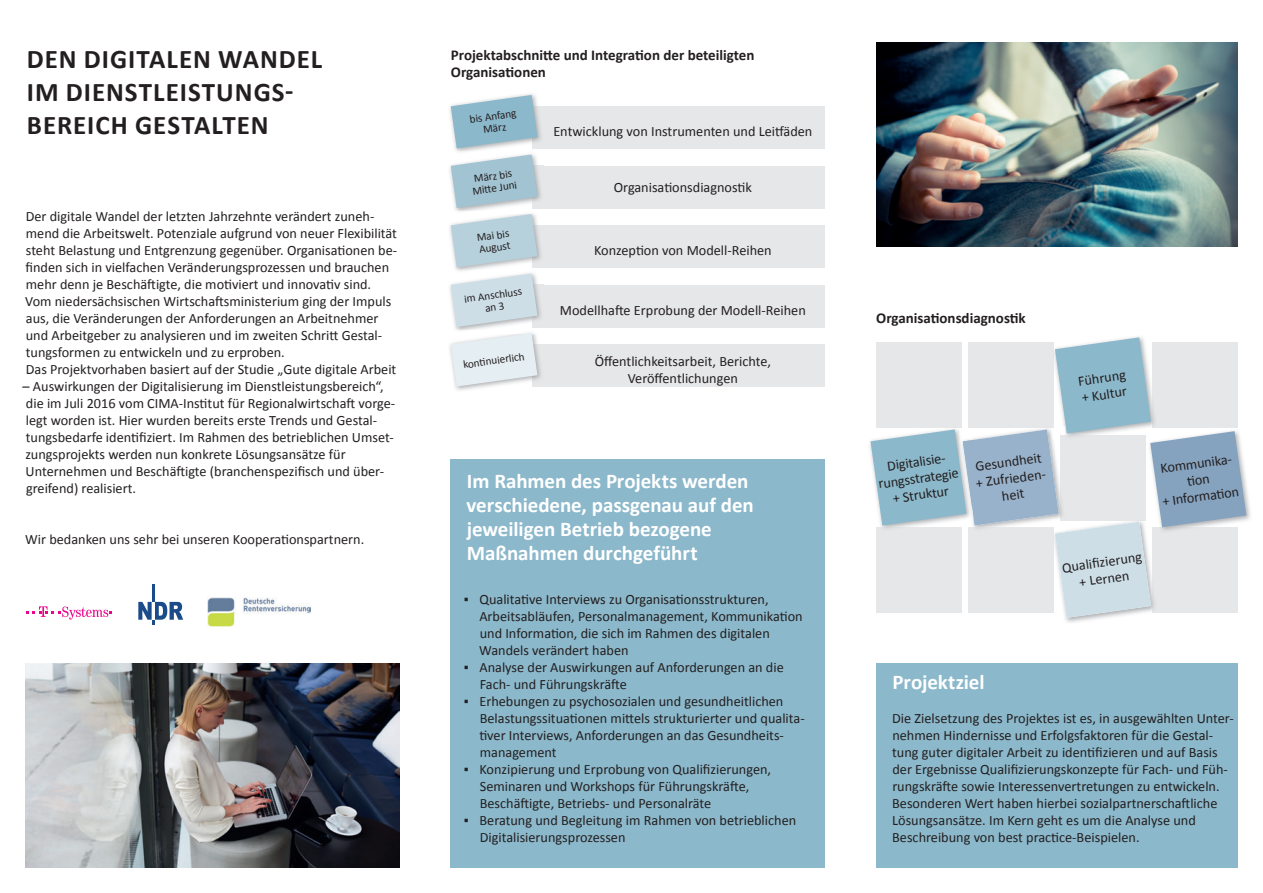
<style>
.page{position:relative;width:1263px;height:893px;background:#fff}
.page>*{position:absolute;margin:0;border:0;box-sizing:border-box;transform-origin:0 0}
.t1{font:700 27px/33px "Calibri";letter-spacing:.035em;color:#231f20}
.t2{font:700 21px/24px "Calibri";letter-spacing:-.005em;color:#fff}
.t3{font:700 15px/17px "Calibri";color:#231f20}
.t4{font:14.25px/17px "Calibri";color:#231f20}
.t5{font:11.25px/12px "Calibri";color:#231f20;text-align:center}
</style>
<div class="page">
<div style="left:451px;top:459px;width:374px;height:408px;background:#8bb8ca"></div>
<div style="left:876px;top:663px;width:361px;height:204px;background:#8bb8ca"></div>
<div style="left:532px;top:106px;width:293px;height:43px;background:#e6e7e9"></div>
<div style="left:532px;top:166px;width:293px;height:42px;background:#e6e7e9"></div>
<div style="left:532px;top:225px;width:293px;height:43px;background:#e6e7e9"></div>
<div style="left:532px;top:285px;width:293px;height:42px;background:#e6e7e9"></div>
<div style="left:532px;top:344px;width:293px;height:43px;background:#e6e7e9"></div>
<img style="left:876px;top:43px;width:361px;height:204px">
<img style="left:26px;top:663px;width:374px;height:204px">
<svg style="left:138px;top:585px;width:45px;height:39px"></svg>
<svg style="left:26px;top:606px;width:86px;height:14px"></svg>
<img style="left:208px;top:598px;width:102px;height:29px">
<img style="left:1065px;top:618px;width:37px;height:5px">
<img style="left:1246px;top:484px;width:5px;height:37px">
<svg style="left:870px;top:337px;width:376px;height:281px;background:#ced9e1"></svg>
<img style="left:450px;top:94px;width:84px;height:58px">
<img style="left:532px;top:110px;width:9px;height:39px">
<svg style="left:451px;top:95px;width:86px;height:53px;background:#a1c3d1"></svg>
<img style="left:450px;top:165px;width:93px;height:46px">
<img style="left:537px;top:166px;width:6px;height:42px">
<svg style="left:451px;top:154px;width:86px;height:54px"></svg>
<img style="left:450px;top:225px;width:41px;height:46px">
<img style="left:537px;top:229px;width:4px;height:31px">
<svg style="left:451px;top:214px;width:86px;height:53px;background:#c3d7df"></svg>
<img style="left:450px;top:273px;width:93px;height:57px">
<img style="left:537px;top:285px;width:6px;height:42px">
<svg style="left:451px;top:274px;width:86px;height:53px;background:#d3e0e7"></svg>
<img style="left:537px;top:344px;width:5px;height:37px">
<svg style="left:451px;top:333px;width:86px;height:54px"></svg>
<h1 class="t1" style="left:27px;top:43px;width:297px">DEN DIGITALEN WANDEL<br>IM DIENSTLEISTUNGS-<br>BEREICH GESTALTEN</h1>
<p class="t4" style="left:25px;top:208px;width:373px">Der digitale Wandel der letzten Jahrzehnte verändert zuneh&shy;mend die Arbeitswelt. Potenziale aufgrund von neuer Flexibilität steht Belastung und Entgrenzung gegenüber. Organisationen be&shy;finden sich in vielfachen Veränderungsprozessen und brauchen mehr denn je Beschäftigte, die motiviert und innovativ sind.<br>Vom niedersächsischen Wirtschaftsministerium ging der Impuls aus, die Veränderungen der Anforderungen an Arbeitnehmer und Arbeitgeber zu analysieren und im zweiten Schritt Gestal&shy;tungsformen zu entwickeln und zu erproben.<br>Das Projektvorhaben basiert auf der Studie „Gute digitale Arbeit</p>
<p class="t4" style="left:23px;top:378px;width:374px">– Auswirkungen der Digitalisierung im Dienstleistungsbereich“, die im Juli 2016 vom CIMA-Institut für Regionalwirtschaft vorge&shy;legt worden ist. Hier wurden bereits erste Trends und Gestal&shy;tungsbedarfe identifiziert. Im Rahmen des betrieblichen Umset&shy;zungsprojekts werden nun konkrete Lösungsansätze für Unternehmen und Beschäftigte (branchenspezifisch und über&shy;greifend) realisiert.</p>
<p class="t4" style="left:25px;top:531px;width:341px">Wir bedanken uns sehr bei unseren Kooperationspartnern.</p>
<p class="t3" style="left:451px;top:46px;width:305px">Projektabschnitte und Integration der beteiligten<br>Organisationen</p>
<p class="t5" style="left:469px;top:114px;width:49px;rotate:-8deg">bis Anfang<br>März</p>
<p class="t5" style="left:470px;top:173px;width:46px;text-align:left;rotate:-8deg">März bis<br>Mitt e Juni</p>
<p class="t5" style="left:476px;top:232px;width:34px;text-align:left;rotate:-8deg">Mai bis<br>August</p>
<p class="t5" style="left:463px;top:293px;width:60px;rotate:-8deg">im Anschluss an 3</p>
<p class="t5" style="left:462px;top:359px;width:63px;rotate:-8deg">konti nuierlich</p>
<p class="t4" style="left:553px;top:123px;width:261px">Entwicklung von Instrumenten und Leitfäden</p>
<p class="t4" style="left:614px;top:179px;width:140px">Organisationsdiagnostik</p>
<p class="t4" style="left:594px;top:242px;width:179px">Konzeption von Modell-Reihen</p>
<p class="t4" style="left:560px;top:301px;width:247px">Modellhafte Erprobung der Modell-Reihen</p>
<p class="t4" style="left:595px;top:352px;width:178px;text-align:center">Öffentlichkeitsarbeit, Berichte,<br>Veröffentlichungen</p>
<h2 class="t2" style="left:466px;top:469px;width:289px">Im Rahmen des Projekts werden verschiedene, passgenau auf den jeweiligen Betrieb bezogene<br>Maßnahmen durchgeführt</h2>
<p class="t4" style="left:479px;top:590px;width:325px;text-indent:-15px">▪ Qualitative Interviews zu Organisationsstrukturen, Arbeitsabläufen, Personalmanagement, Kommunikation und Information, die sich im Rahmen des digitalen Wandels verändert haben</p>
<p class="t4" style="left:480px;top:658px;width:306px;text-indent:-16px">▪ Analyse der Auswirkungen auf Anforderungen an die<br>Fach- und Führungskräfte</p>
<p class="t4" style="left:479px;top:692px;width:327px;text-indent:-16px">▪ Erhebungen zu psychosozialen und gesundheitlichen Belastungssituationen mittels strukturierter und qualita&shy;tiver Interviews, Anforderungen an das Gesundheits&shy;management</p>
<p class="t4" style="left:480px;top:760px;width:293px;text-indent:-16px">▪ Konzipierung und Erprobung von Qualifizierungen,<br>Seminaren und Workshops für Führungskräfte,<br>Beschäftigte, Betriebs- und Personalräte</p>
<p class="t4" style="left:480px;top:811px;width:318px;text-indent:-16px">▪ Beratung und Begleitung im Rahmen von betrieblichen<br>Digitalisierungsprozessen</p>
<p class="t3" style="left:876px;top:310px;width:151px">Organisationsdiagnostik</p>
<p class="t4" style="left:1077px;top:373px;width:50px;line-height:16.5px;rotate:-8deg">Führung + Kultur</p>
<p class="t4" style="left:886px;top:457px;width:70px;rotate:-8deg">Digitalisie-</p>
<p class="t4" style="left:877px;top:475px;width:82px;rotate:-8deg">rungsstrategie</p>
<p class="t4" style="left:892px;top:490px;width:58px;rotate:-8deg">+ Struktur</p>
<p class="t4" style="left:974px;top:458px;width:68px;rotate:-8deg">Gesundheit</p>
<p class="t4" style="left:975px;top:475px;width:82px;rotate:-8deg">+ Zufrieden-</p>
<p class="t4" style="left:1001px;top:488px;width:24px;rotate:-8deg">heit</p>
<p class="t4" style="left:1157px;top:461px;width:86px;line-height:16.5px;text-align:center;rotate:-8deg">Kommunika&shy;ti on<br>+ Informati on</p>
<p class="t4" style="left:1061px;top:560px;width:82px;line-height:16.5px;text-align:center;rotate:-8deg">Qualifi zierung + Lernen</p>
<h2 class="t2" style="left:893px;top:670px;width:93px">Projektziel</h2>
<p class="t4" style="left:892px;top:710px;width:343px">Die Zielsetzung des Projektes ist es, in ausgewählten Unter&shy;nehmen Hindernisse und Erfolgsfaktoren für die Gestal&shy;tung guter digitaler Arbeit zu identifizieren und auf Basis der Ergebnisse Qualifizierungskonzepte für Fach- und Füh&shy;rungskräfte sowie Interessenvertretungen zu entwickeln.<br>Besonderen Wert haben hierbei sozialpartnerschaftliche Lösungsansätze. Im Kern geht es um die Analyse und Beschreibung von best practice-Beispielen.</p>
</div>
